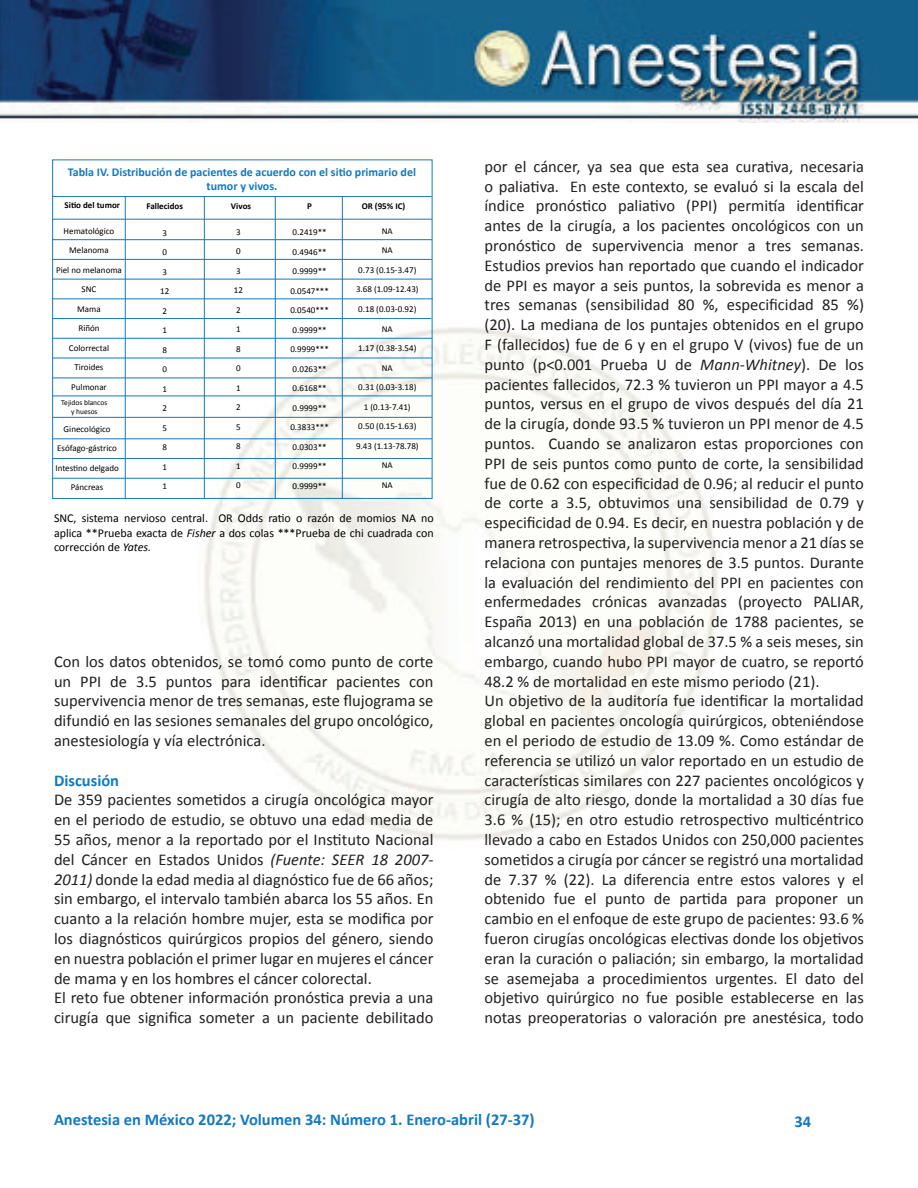
<style>
.page{position:relative;width:918px;height:1188px;background:#fff}
.page>*{position:absolute;margin:0;border:0;box-sizing:border-box;transform-origin:0 0}
.t1{font:16.5px/19.8px "Calibri";color:#231f20}
.t2{font:700 16.5px "Calibri";color:#1579bf}
.t3{font:12px/14.4px "Calibri";color:#000;text-align:justify}
.t4{font:700 12px/14.4px "Calibri";color:#1579bf;text-align:center}
.t5{font:9px/19.5px "Calibri";color:#000;text-align:center}
.t6{font:700 9px "Calibri";color:#000}
.t7{font:7.5px/9px "Calibri";color:#000;text-align:center}
.s1{font-style:italic}
</style>
<div class="page">
<img style="left:0;top:0;width:918px;height:122px">
<img style="left:197px;top:272px;width:521px;height:569px">
<hr style="left:125px;top:197px;width:1px;height:302px;background:#1579bf">
<hr style="left:204px;top:196px;width:1px;height:302px;background:#1579bf">
<hr style="left:275px;top:197px;width:1px;height:302px;background:#1579bf">
<hr style="left:342px;top:196px;width:1px;height:302px;background:#1579bf">
<div style="left:52px;top:160px;width:380px;height:339px;border:1px solid #1579bf"></div>
<hr style="left:52px;top:196px;width:380px;height:1px;background:#1579bf">
<hr style="left:53px;top:239px;width:379px;height:1px;background:#1579bf">
<hr style="left:53px;top:219px;width:379px;height:1px;background:#1579bf">
<hr style="left:53px;top:259px;width:379px;height:1px;background:#1579bf">
<hr style="left:53px;top:279px;width:379px;height:1px;background:#1579bf">
<hr style="left:53px;top:298px;width:380px;height:1px;background:#1579bf">
<hr style="left:52px;top:318px;width:379px;height:1px;background:#1579bf">
<hr style="left:53px;top:338px;width:379px;height:1px;background:#1579bf">
<hr style="left:53px;top:438px;width:379px;height:1px;background:#1579bf">
<hr style="left:53px;top:396px;width:379px;height:1px;background:#1579bf">
<hr style="left:53px;top:378px;width:379px;height:1px;background:#1579bf">
<hr style="left:53px;top:358px;width:379px;height:1px;background:#1579bf">
<hr style="left:53px;top:458px;width:379px;height:1px;background:#1579bf">
<hr style="left:53px;top:478px;width:379px;height:1px;background:#1579bf">
<hr style="left:53px;top:417px;width:379px;height:1px;background:#1579bf">
<p class="t4" style="left:68px;top:164px;width:350px">Tabla IV. Distribución de pacientes de acuerdo con el sitio primario del tumor y vivos.</p>
<p class="t6" style="left:65px;top:199px;width:57px">Sitio del tumor</p>
<p class="t6" style="left:147px;top:200px;width:38px">Fallecidos</p>
<p class="t6" style="left:231px;top:200px;width:22px">Vivos</p>
<p class="t6" style="left:307px;top:200px;width:6px">P</p>
<p class="t6" style="left:362px;top:199px;width:45px">OR (95% IC)</p>
<p class="t5" style="left:56px;top:221px;width:67px">Hematológico<br>Melanoma<br>Piel no melanoma<br>SNC<br>Mama<br>Riñón<br>Colorrectal<br>Tiroides<br>Pulmonar</p>
<p class="t5" style="left:55px;top:418px;width:65px">Ginecológico<br>Esófago-gástrico<br>Intestino delgado<br>Páncreas</p>
<p class="t5" style="left:234px;top:221px;width:11px;text-align:left">3<br>0<br>3<br>12<br>2<br>1<br>8<br>0<br>1<br>2<br>5<br>8<br>1<br>0</p>
<p class="t5" style="left:290px;top:222px;width:40px;text-align:left">0.2419**<br>0.4946**<br>0.9999**<br>0.0547***<br>0.0540***<br>0.9999**<br>0.9999***<br>0.0263**<br>0.6168**<br>0.9999**<br>0.3833***<br>0.0303**<br>0.9999**<br>0.9999**</p>
<p class="t5" style="left:356px;top:221px;width:64px">NA<br>NA<br>0.73 (0.15-3.47)<br>3.68 (1.09-12.43)<br>0.18 (0.03-0.92)<br>NA<br>1.17 (0.38-3.54)<br>NA<br>0.31 (0.03-3.18)<br>1 (0.13-7.41)<br>0.50 (0.15-1.63)<br>9.43 (1.13-78.78)<br>NA<br>NA</p>
<p class="t5" style="left:160px;top:223px;width:11px;text-align:left">3<br>0<br>3<br>12<br>2<br>1<br>8<br>0<br>1<br>2<br>5<br>8<br>1<br>1</p>
<p class="t7" style="left:61px;top:397px;width:47px">Tejidos blancos y huesos</p>
<p class="t3" style="left:54px;top:511px;width:381px">SNC, sistema nervioso central. OR Odds ratio o razón de momios NA no aplica **Prueba exacta de <span class="s1">Fisher</span> a dos colas ***Prueba de chi cuadrada con corrección de <span class="s1">Yates.</span></p>
<p class="t1" style="left:54px;top:651px;width:381px;text-align:justify">Con los datos obtenidos, se tomó como punto de corte un PPI de 3.5 puntos para identificar pacientes con supervivencia menor de tres semanas, este flujograma se difundió en las sesiones semanales del grupo oncológico, anestesiología y vía electrónica.</p>
<p class="t2" style="left:54px;top:769px;width:67px">Discusión</p>
<p class="t1" style="left:54px;top:789px;width:381px">De 359 pacientes sometidos a cirugía oncológica mayor en el periodo de estudio, se obtuvo una edad media de 55 años, menor a la reportado por el Instituto Nacional del Cáncer en Estados Unidos <span class="s1">(Fuente: SEER 18 2007- 2011)</span> donde la edad media al diagnóstico fue de 66 años; sin embargo, el intervalo también abarca los 55 años. En cuanto a la relación hombre mujer, esta se modifica por los diagnósticos quirúrgicos propios del género, siendo en nuestra población el primer lugar en mujeres el cáncer de mama y en los hombres el cáncer colorectal.<br>El reto fue obtener información pronóstica previa a una cirugía que significa someter a un paciente debilitado</p>
<p class="t1" style="left:485px;top:156px;width:381px">por el cáncer, ya sea que esta sea curativa, necesaria o paliativa. En este contexto, se evaluó si la escala del índice pronóstico paliativo (PPI) permitía identificar antes de la cirugía, a los pacientes oncológicos con un pronóstico de supervivencia menor a tres semanas.<br>Estudios previos han reportado que cuando el indicador de PPI es mayor a seis puntos, la sobrevida es menor a tres semanas (sensibilidad 80 %, especificidad 85 %) (20). La mediana de los puntajes obtenidos en el grupo F (fallecidos) fue de 6 y en el grupo V (vivos) fue de un punto (p&lt;0.001 Prueba U de <span class="s1">Mann-Whitney</span>). De los pacientes fallecidos, 72.3 % tuvieron un PPI mayor a 4.5 puntos, versus en el grupo de vivos después del día 21 de la cirugía, donde 93.5 % tuvieron un PPI menor de 4.5 puntos. Cuando se analizaron estas proporciones con PPI de seis puntos como punto de corte, la sensibilidad fue de 0.62 con especificidad de 0.96; al reducir el punto de corte a 3.5, obtuvimos una sensibilidad de 0.79 y especificidad de 0.94. Es decir, en nuestra población y de manera retrospectiva, la supervivencia menor a 21 días se relaciona con puntajes menores de 3.5 puntos. Durante la evaluación del rendimiento del PPI en pacientes con enfermedades crónicas avanzadas (proyecto PALIAR, España 2013) en una población de 1788 pacientes, se alcanzó una mortalidad global de 37.5 % a seis meses, sin embargo, cuando hubo PPI mayor de cuatro, se reportó 48.2 % de mortalidad en este mismo periodo (21).<br>Un objetivo de la auditoría fue identificar la mortalidad global en pacientes oncología quirúrgicos, obteniéndose en el periodo de estudio de 13.09 %. Como estándar de referencia se utilizó un valor reportado en un estudio de características similares con 227 pacientes oncológicos y cirugía de alto riesgo, donde la mortalidad a 30 días fue 3.6 % (15); en otro estudio retrospectivo multicéntrico llevado a cabo en Estados Unidos con 250,000 pacientes sometidos a cirugía por cáncer se registró una mortalidad de 7.37 % (22). La diferencia entre estos valores y el obtenido fue el punto de partida para proponer un cambio en el enfoque de este grupo de pacientes: 93.6 % fueron cirugías oncológicas electivas donde los objetivos eran la curación o paliación; sin embargo, la mortalidad se asemejaba a procedimientos urgentes. El dato del objetivo quirúrgico no fue posible establecerse en las notas preoperatorias o valoración pre anestésica, todo</p>
<p class="t2" style="left:54px;top:1108px;width:482px">Anestesia en México 2022; Volumen 34: Número 1. Enero-abril (27-37)</p>
<p class="t2" style="left:795px;top:1110px;width:18px">34</p>
</div>
